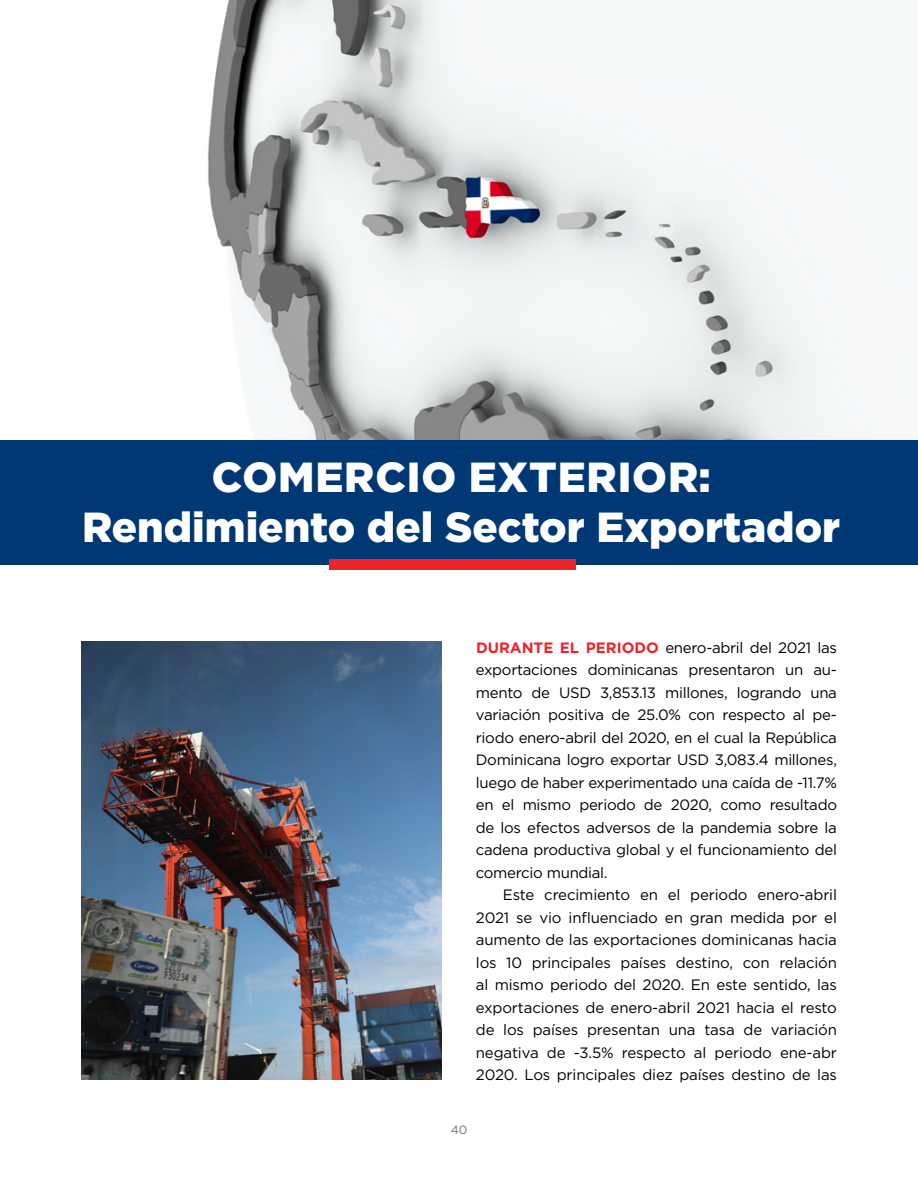
<style>
.page{position:relative;width:918px;height:1188px;background:#fff}
.page>*{position:absolute;margin:0;border:0;box-sizing:border-box;transform-origin:0 0}
.t1{font:900 42px/50.4px "Gotham Pro";color:#fff;text-align:center}
.t2{font:15px/22.5px "Gotham Pro";letter-spacing:-.02em;color:#000;text-align:justify}
.t3{font:12px "Gotham Pro";color:#6d6e71}
.s1{font-weight:700;color:#ed2429}
</style>
<div class="page">
<img style="left:208px;top:0;width:710px;height:440px">
<img style="left:81px;top:642px;width:361px;height:438px">
<div style="left:0;top:440px;width:918px;height:124px;background:#003876"></div>
<div style="left:329px;top:559px;width:247px;height:10px;background:#ed2429"></div>
<h1 class="t1" style="left:82px;top:451px;width:760px">COMERCIO EXTERIOR:<br>Rendimiento del Sector Exportador</h1>
<p class="t2" style="left:476px;top:636px;width:363px"><span class="s1">DURANTE EL PERIODO</span> enero-abril del 2021 las exportaciones dominicanas presentaron un au&shy;mento de USD 3,853.13 millones, logrando una variación positiva de 25.0% con respecto al pe&shy;riodo enero-abril del 2020, en el cual la República Dominicana logro exportar USD 3,083.4 millones, luego de haber experimentado una caída de -11.7% en el mismo periodo de 2020, como resultado de los efectos adversos de la pandemia sobre la cadena productiva global y el funcionamiento del comercio mundial.</p>
<p class="t2" style="left:476px;top:883px;width:363px;text-indent:27px">Este crecimiento en el periodo enero-abril 2021 se vio influenciado en gran medida por el aumento de las exportaciones dominicanas hacia los 10 principales países destino, con relación al mismo periodo del 2020. En este sentido, las exportaciones de enero-abril 2021 hacia el resto de los países presentan una tasa de variación negativa de -3.5% respecto al periodo ene-abr 2020. Los principales diez países destino de las</p>
<p class="t3" style="left:451px;top:1123px;width:18px">40</p>
</div>
